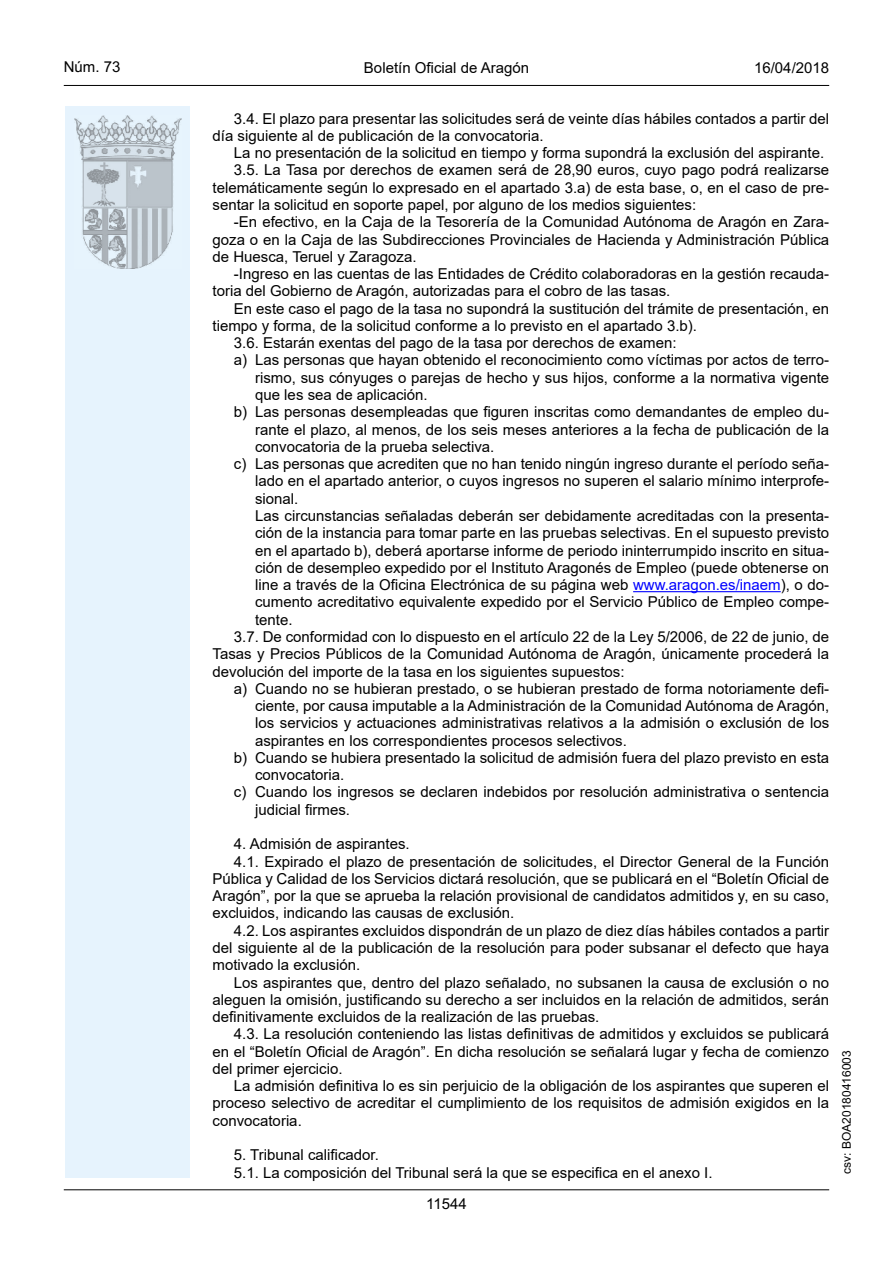
<style>
.page{position:relative;width:893px;height:1263px;background:#fff}
.page>*{position:absolute;margin:0;border:0;box-sizing:border-box;transform-origin:0 0}
.inicio_de_parrafo{font:15px/17.2px "Arial";color:#000;text-align:justify}
.Sangrado_01{font:15px/17.2px "Arial";color:#000;text-align:justify}
.estilo_head-c{font:15px "Arial";color:#000}
.estilo_head-d{font:15px "Arial MT2";color:#000}
.estilo_head-i{font:15px "Arial MT2";color:#000}
.numero_pagina{font:15px "Arial MT2";color:#000}
.estilo_head-i-2{font:12px "Arial MT2";color:#000}
.s1{color:#00f}
.s2{font-family:"Arial MT2"}
</style>
<div class="page">
<div style="left:65px;top:106px;width:125px;height:1072px;background:#e6f3fd"></div>
<img style="left:75px;top:115px;width:106px;height:153px">
<hr style="left:64px;top:85px;width:765px;height:1px;background:#000">
<hr style="left:64px;top:1189px;width:765px;height:1px;background:#000">
<hr style="left:633px;top:591px;width:148px;height:1px;background:#00f">
<p class="estilo_head-i" style="left:64px;top:57px;width:58px">Núm. 73</p>
<p class="estilo_head-c" style="left:364px;top:57px;width:167px">Boletín Oficial de Aragón</p>
<p class="estilo_head-d" style="left:754px;top:57px;width:77px">16/04/2018</p>
<p class="inicio_de_parrafo" style="left:213px;top:110px;width:618px;text-indent:21px">3.4. El plazo para presentar las solicitudes será de veinte días hábiles contados a partir del día siguiente al de publicación de la convocatoria.</p>
<p class="inicio_de_parrafo" style="left:234px;top:144px;width:592px">La no presentación de la solicitud en tiempo y forma supondrá la exclusión del aspirante.</p>
<p class="inicio_de_parrafo" style="left:213px;top:161px;width:618px;text-indent:21px">3.5. La Tasa por derechos de examen será de 28,90 euros, cuyo pago podrá realizarse telemáticamente según lo expresado en el apartado 3.a) de esta base, o, en el caso de pre&shy;sentar la solicitud en soporte papel, por alguno de los medios siguientes:</p>
<p class="inicio_de_parrafo" style="left:213px;top:213px;width:618px;text-indent:21px">-En efectivo, en la Caja de la Tesorería de la Comunidad Autónoma de Aragón en Zara&shy;goza o en la Caja de las Subdirecciones Provinciales de Hacienda y Administración Pública de Huesca, Teruel y Zaragoza.</p>
<p class="inicio_de_parrafo" style="left:213px;top:265px;width:618px;text-indent:21px">-Ingreso en las cuentas de las Entidades de Crédito colaboradoras en la gestión recauda&shy;toria del Gobierno de Aragón, autorizadas para el cobro de las tasas.</p>
<p class="inicio_de_parrafo" style="left:213px;top:300px;width:618px;text-indent:21px">En este caso el pago de la tasa no supondrá la sustitución del trámite de presentación, en tiempo y forma, de la solicitud conforme a lo previsto en el apartado 3.b).</p>
<p class="inicio_de_parrafo" style="left:234px;top:334px;width:444px">3.6. Estarán exentas del pago de la tasa por derechos de examen:</p>
<p class="Sangrado_01" style="left:255px;top:351px;width:576px;text-indent:-21px">a) Las personas que hayan obtenido el reconocimiento como víctimas por actos de terro&shy;rismo, sus cónyuges o parejas de hecho y sus hijos, conforme a la normativa vigente que les sea de aplicación.</p>
<p class="Sangrado_01" style="left:255px;top:403px;width:576px;text-indent:-21px">b) Las personas desempleadas que figuren inscritas como demandantes de empleo du&shy;rante el plazo, al menos, de los seis meses anteriores a la fecha de publicación de la convocatoria de la prueba selectiva.</p>
<p class="Sangrado_01" style="left:255px;top:455px;width:576px;text-indent:-21px">c) Las personas que acrediten que no han tenido ningún ingreso durante el período seña&shy;lado en el apartado anterior, o cuyos ingresos no superen el salario mínimo interprofe&shy;sional.</p>
<p class="Sangrado_01" style="left:255px;top:507px;width:576px">Las circunstancias señaladas deberán ser debidamente acreditadas con la presenta&shy;ción de la instancia para tomar parte en las pruebas selectivas. En el supuesto previsto en el apartado b), deberá aportarse informe de periodo ininterrumpido inscrito en situa&shy;ción de desempleo expedido por el Instituto Aragonés de Empleo (puede obtenerse on line a través de la Oficina Electrónica de su página web <span class="s1">www.aragon.es/inaem</span>), o do&shy;cumento acreditativo equivalente expedido por el Servicio Público de Empleo compe&shy;<span class="s2">tente.</span></p>
<p class="inicio_de_parrafo" style="left:213px;top:628px;width:618px;text-indent:21px">3.7. De conformidad con lo dispuesto en el artículo 22 de la Ley 5/2006, de 22 de junio, de Tasas y Precios Públicos de la Comunidad Autónoma de Aragón, únicamente procederá la devolución del importe de la tasa en los siguientes supuestos:</p>
<p class="Sangrado_01" style="left:255px;top:680px;width:576px;text-indent:-21px">a) Cuando no se hubieran prestado, o se hubieran prestado de forma notoriamente defi&shy;ciente, por causa imputable a la Administración de la Comunidad Autónoma de Aragón, los servicios y actuaciones administrativas relativos a la admisión o exclusión de los aspirantes en los correspondientes procesos selectivos.</p>
<p class="Sangrado_01" style="left:255px;top:749px;width:576px;text-indent:-21px">b) Cuando se hubiera presentado la solicitud de admisión fuera del plazo previsto en esta convocatoria.</p>
<p class="Sangrado_01" style="left:255px;top:783px;width:575px;text-indent:-21px">c) Cuando los ingresos se declaren indebidos por resolución administrativa o sentencia judicial firmes.</p>
<p class="inicio_de_parrafo" style="left:234px;top:835px;width:177px">4. Admisión de aspirantes.</p>
<p class="inicio_de_parrafo" style="left:213px;top:852px;width:618px;text-indent:21px">4.1. Expirado el plazo de presentación de solicitudes, el Director General de la Función Pública y Calidad de los Servicios dictará resolución, que se publicará en el “Boletín Oficial de Aragón”, por la que se aprueba la relación provisional de candidatos admitidos y, en su caso, excluidos, indicando las causas de exclusión.</p>
<p class="inicio_de_parrafo" style="left:213px;top:922px;width:618px;text-indent:21px">4.2. Los aspirantes excluidos dispondrán de un plazo de diez días hábiles contados a partir del siguiente al de la publicación de la resolución para poder subsanar el defecto que haya motivado la exclusión.</p>
<p class="inicio_de_parrafo" style="left:213px;top:973px;width:618px;text-indent:21px">Los aspirantes que, dentro del plazo señalado, no subsanen la causa de exclusión o no aleguen la omisión, justificando su derecho a ser incluidos en la relación de admitidos, serán definitivamente excluidos de la realización de las pruebas.</p>
<p class="inicio_de_parrafo" style="left:213px;top:1025px;width:618px;text-indent:21px">4.3. La resolución conteniendo las listas definitivas de admitidos y excluidos se publicará en el “Boletín Oficial de Aragón”. En dicha resolución se señalará lugar y fecha de comienzo del primer ejercicio.</p>
<p class="inicio_de_parrafo" style="left:213px;top:1077px;width:618px;text-indent:21px">La admisión definitiva lo es sin perjuicio de la obligación de los aspirantes que superen el proceso selectivo de acreditar el cumplimiento de los requisitos de admisión exigidos en la convocatoria.</p>
<p class="inicio_de_parrafo" style="left:234px;top:1146px;width:147px">5. Tribunal calificador.</p>
<p class="inicio_de_parrafo" style="left:234px;top:1163px;width:480px">5.1. La composición del Tribunal será la que se especifica en el anexo I.</p>
<p class="numero_pagina" style="left:426px;top:1193px;width:42px">11544</p>
<p class="estilo_head-i-2" style="left:838px;top:1174px;width:125px;rotate:-90deg">csv: BOA20180416003</p>
</div>
